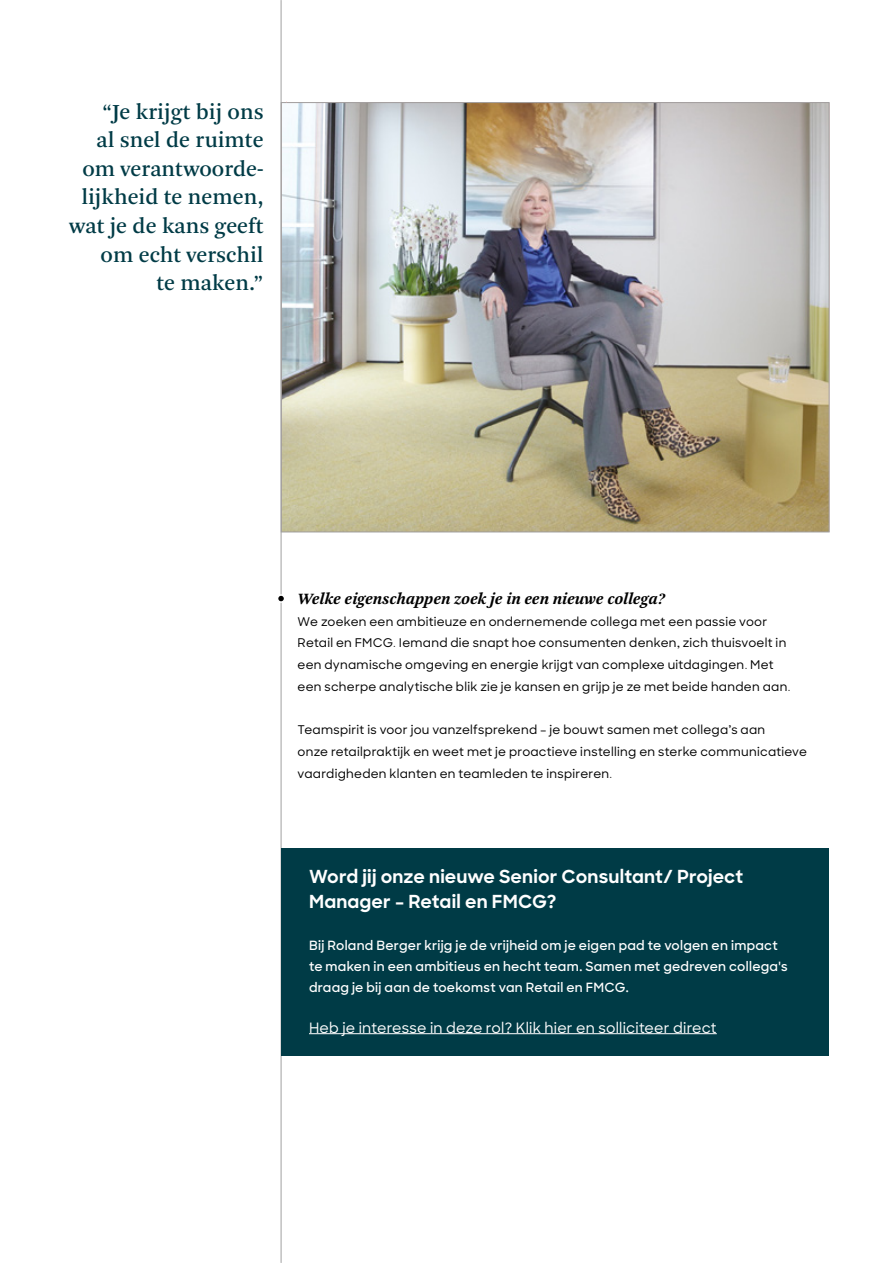
<style>
.page{position:relative;width:893px;height:1263px;background:#fff}
.page>*{position:absolute;margin:0;border:0;box-sizing:border-box;transform-origin:0 0}
.Small_Quote_in_marginal_column{font:22.5px/28.5px "Arnhem Pro";color:#003b46;text-align:right}
.Infobox_Headline{font:700 18px/25.5px "RB Design";letter-spacing:.005em;color:#fff}
.Heading_4{font:italic 700 16.5px "Arnhem Pro";color:#000}
.link_to_further_readings{font:500 14.25px "RB Design";letter-spacing:.015em;color:#fff}
.Infobox_Copytext{font:600 12.75px/21px "RB Design";letter-spacing:.02em;color:#fff}
.Copy_Text{font:500 12px/21.8px "RB Design";letter-spacing:.025em;color:#000}
</style>
<div class="page">
<img style="left:280px;top:102px;width:550px;height:431px">
<hr style="left:281px;top:0;width:1px;height:1262px;background:#a0a0a0">
<div style="left:281px;top:848px;width:548px;height:207px;background:#003b46"></div>
<hr style="left:309px;top:1033px;width:408px;height:1px;background:#fff">
<div style="left:278px;top:595px;width:7px;height:7px;background:#000;border-radius:50%"></div>
<div style="left:277px;top:594px;width:8px;height:9px;border:2px solid #fff;border-radius:50%"></div>
<p class="Small_Quote_in_marginal_column" style="left:70px;top:98px;width:195px">“Je krijgt bij ons<br>al snel de ruimte om verantwoorde&shy;lijkheid te nemen, wat je de kans geeft om echt verschil<br>te maken.”</p>
<p class="Heading_4" style="left:298px;top:588px;width:369px">Welke eigenschappen zoek je in een nieuwe collega?</p>
<p class="Copy_Text" style="left:298px;top:611px;width:494px">We zoeken een ambitieuze en ondernemende collega met een passie voor Retail en FMCG. Iemand die snapt hoe consumenten denken, zich thuisvoelt in een dynamische omgeving en energie krijgt van complexe uitdagingen. Met een scherpe analytische blik zie je kansen en grijp je ze met beide handen aan.</p>
<p class="Copy_Text" style="left:298px;top:719px;width:511px">Teamspirit is voor jou vanzelfsprekend – je bouwt samen met collega’s aan<br>onze retailpraktijk en weet met je proactieve instelling en sterke communicatieve vaardigheden klanten en teamleden te inspireren.</p>
<p class="Infobox_Headline" style="left:309px;top:863px;width:436px">Word jij onze nieuwe Senior Consultant/ Project<br>Manager – Retail en FMCG?</p>
<p class="Infobox_Copytext" style="left:309px;top:935px;width:480px">Bij Roland Berger krijg je de vrijheid om je eigen pad te volgen en impact te maken in een ambitieus en hecht team. Samen met gedreven collega's draag je bij aan de toekomst van Retail en FMCG.</p>
<p class="link_to_further_readings" style="left:309px;top:1018px;width:409px">Heb je interesse in deze rol? Klik hier en solliciteer direct</p>
</div>
